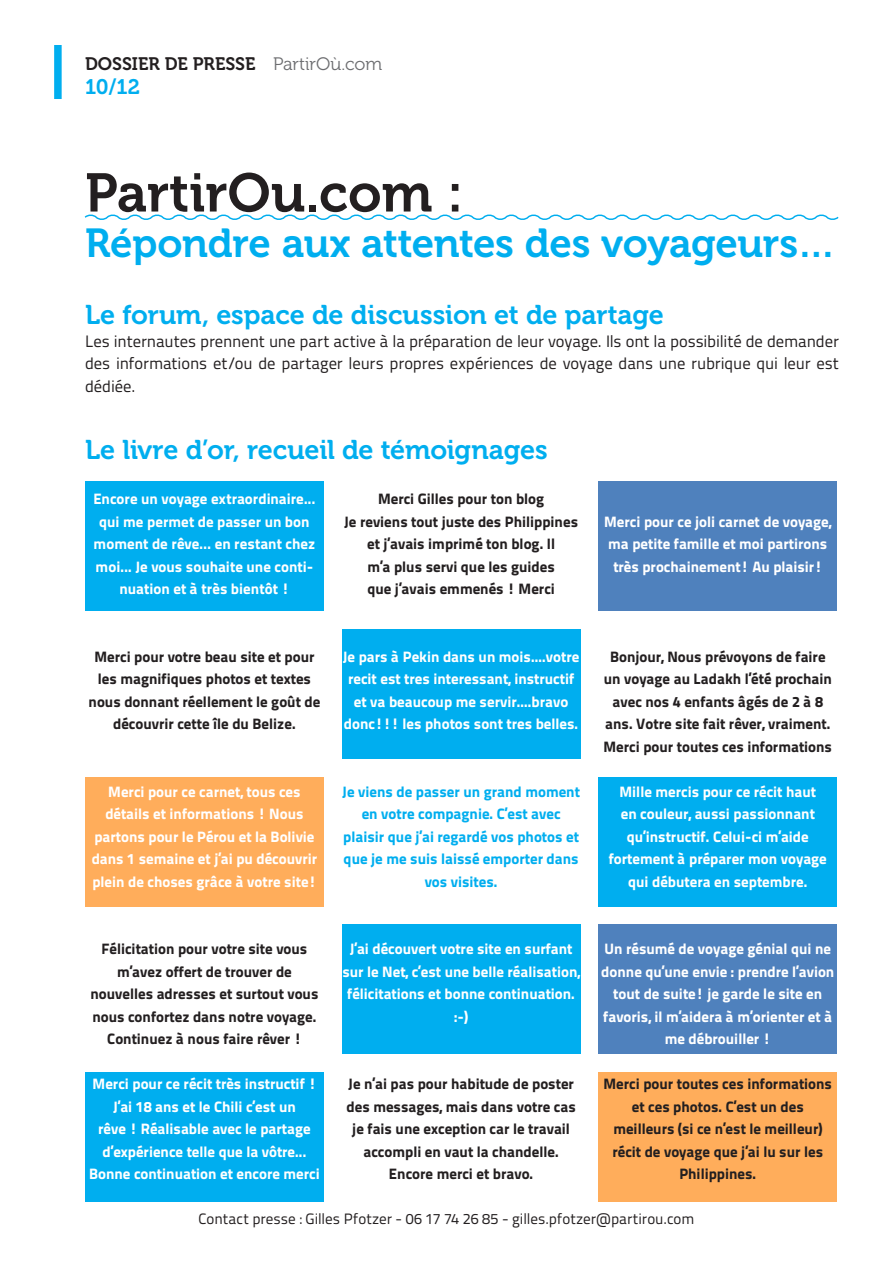
<style>
.page{position:relative;width:893px;height:1263px;background:#fff}
.page>*{position:absolute;margin:0;border:0;box-sizing:border-box;transform-origin:0 0}
.Titre{font:54px "Museo 700";color:#231f20}
.sous_titre{font:40.35px "Museo 700";letter-spacing:-.01em;color:#00aeef}
.sous_sous_titre{font:27px "Museo 700";letter-spacing:-.005em;color:#00aeef}
.t1{font:21px "Museo 700";color:#00aeef}
.t2{font:18px "Museo 700";color:#231f20}
.texte{font:16.5px/22.5px "Titillium Text 22 L";letter-spacing:-.005em;color:#231f20;text-align:justify}
.texte-2{font:15px/22.5px "Titillium Text 25 L 999 wt";color:#fff;text-align:center}
.t3{font:15px/22.5px "Titillium Text 25 L 999 wt";color:#231f20;text-align:center}
.t4{font:15px/22.5px "Titillium Text 25 L 999 wt";color:#00aeef;text-align:center}
.t5{font:15px "Titillium Text 22 L";letter-spacing:.005em;color:#231f20}
.s1{font-family:"Museo 300";color:#6c6d70}
</style>
<div class="page">
<div style="left:54px;top:45px;width:8px;height:54px;background:#00aeef"></div>
<svg style="left:84px;top:214px;width:755px;height:6px"></svg>
<div style="left:85px;top:482px;width:239px;height:129px;background:#00aeef"></div>
<div style="left:598px;top:482px;width:239px;height:129px;background:#4f81bd"></div>
<div style="left:342px;top:629px;width:238px;height:130px;background:#00aeef"></div>
<div style="left:85px;top:777px;width:239px;height:129px;background:#ffad5b"></div>
<div style="left:598px;top:777px;width:239px;height:129px;background:#00aeef"></div>
<div style="left:342px;top:924px;width:238px;height:130px;background:#00aeef"></div>
<div style="left:598px;top:924px;width:239px;height:130px;background:#4f81bd"></div>
<div style="left:85px;top:1072px;width:239px;height:130px;background:#00aeef"></div>
<div style="left:598px;top:1072px;width:239px;height:130px;background:#ffad5b"></div>
<p class="t2" style="left:85px;top:54px;width:299px">DOSSIER DE PRESSE <span class="s1">PartirOù.com</span></p>
<h3 class="t1" style="left:85px;top:75px;width:56px">10/12</h3>
<p class="Titre" style="left:85px;top:163px;width:380px">PartirOu.com :</p>
<p class="sous_titre" style="left:85px;top:220px;width:753px">Répondre aux attentes des voyageurs…</p>
<p class="sous_sous_titre" style="left:85px;top:300px;width:580px">Le forum, espace de discussion et de partage</p>
<p class="texte" style="left:85px;top:329px;width:755px">Les internautes prennent une part active à la préparation de leur voyage. Ils ont la possibilité de demander des informations et/ou de partager leurs propres expériences de voyage dans une rubrique qui leur est dédiée.</p>
<p class="sous_sous_titre" style="left:85px;top:435px;width:464px">Le livre d’or, recueil de témoignages</p>
<p class="texte-2" style="left:93px;top:487px;width:224px">Encore un voyage extraordinaire... qui me permet de passer un bon moment de rêve... en restant chez moi... Je vous souhaite une conti&shy;nuation et à très bientôt !</p>
<p class="t3" style="left:378px;top:487px;width:168px">Merci Gilles pour ton blog</p>
<p class="t3" style="left:344px;top:509px;width:235px">Je reviens tout juste des Philippines et j’avais imprimé ton blog. Il<br>m’a plus servi que les guides<br>que j’avais emmenés ! Merci</p>
<p class="texte-2" style="left:604px;top:509px;width:229px">Merci pour ce joli carnet de voyage, ma petite famille et moi partirons très prochainement! Au plaisir!</p>
<p class="t3" style="left:89px;top:644px;width:233px">Merci pour votre beau site et pour les magnifiques photos et textes nous donnant réellement le goût de découvrir cette île du Belize.</p>
<p class="texte-2" style="left:343px;top:644px;width:238px">Je pars à Pekin dans un mois....votre recit est tres interessant, instructif et va beaucoup me servir....bravo donc!!! les photos sont tres belles.</p>
<p class="t3" style="left:604px;top:644px;width:230px">Bonjour, Nous prévoyons de faire un voyage au Ladakh l’été prochain avec nos 4 enfants âgés de 2 à 8 ans. Votre site fait rêver, vraiment.<br>Merci pour toutes ces informations</p>
<p class="texte-2" style="left:92px;top:779px;width:227px">Merci pour ce carnet, tous ces détails et informations ! Nous partons pour le Pérou et la Bolivie dans 1 semaine et j’ai pu découvrir plein de choses grâce à votre site!</p>
<p class="t4" style="left:342px;top:779px;width:239px">Je viens de passer un grand moment en votre compagnie. C’est avec plaisir que j’ai regardé vos photos et que je me suis laissé emporter dans vos visites.</p>
<p class="texte-2" style="left:609px;top:779px;width:220px">Mille mercis pour ce récit haut<br>en couleur, aussi passionnant qu’instructif. Celui-ci m’aide fortement à préparer mon voyage qui débutera en septembre.</p>
<p class="t3" style="left:90px;top:937px;width:230px">Félicitation pour votre site vous m’avez offert de trouver de nouvelles adresses et surtout vous nous confortez dans notre voyage.<br>Continuez à nous faire rêver !</p>
<p class="texte-2" style="left:342px;top:937px;width:239px">J’ai découvert votre site en surfant sur le Net, c’est une belle réalisation, félicitations et bonne continuation.</p>
<p class="texte-2" style="left:454px;top:1004px;width:15px">:-)</p>
<p class="texte-2" style="left:601px;top:937px;width:235px">Un résumé de voyage génial qui ne donne qu’une envie : prendre l’avion tout de suite! je garde le site en favoris, il m’aidera à m’orienter et à me débrouiller !</p>
<p class="texte-2" style="left:93px;top:1072px;width:225px">Merci pour ce récit très instructif !</p>
<p class="texte-2" style="left:89px;top:1094px;width:232px">J’ai 18 ans et le Chili c’est un<br>rêve ! Réalisable avec le partage d’expérience telle que la vôtre...<br>Bonne continuation et encore merci</p>
<p class="t3" style="left:346px;top:1072px;width:231px">Je n’ai pas pour habitude de poster des messages, mais dans votre cas je fais une exception car le travail accompli en vaut la chandelle.<br>Encore merci et bravo.</p>
<p class="t3" style="left:604px;top:1072px;width:230px">Merci pour toutes ces informations et ces photos. C’est un des meilleurs (si ce n’est le meilleur) récit de voyage que j’ai lu sur les<br>Philippines.</p>
<p class="t5" style="left:199px;top:1208px;width:497px">Contact presse : Gilles Pfotzer - 06 17 74 26 85 - gilles.pfotzer@partirou.com</p>
</div>
